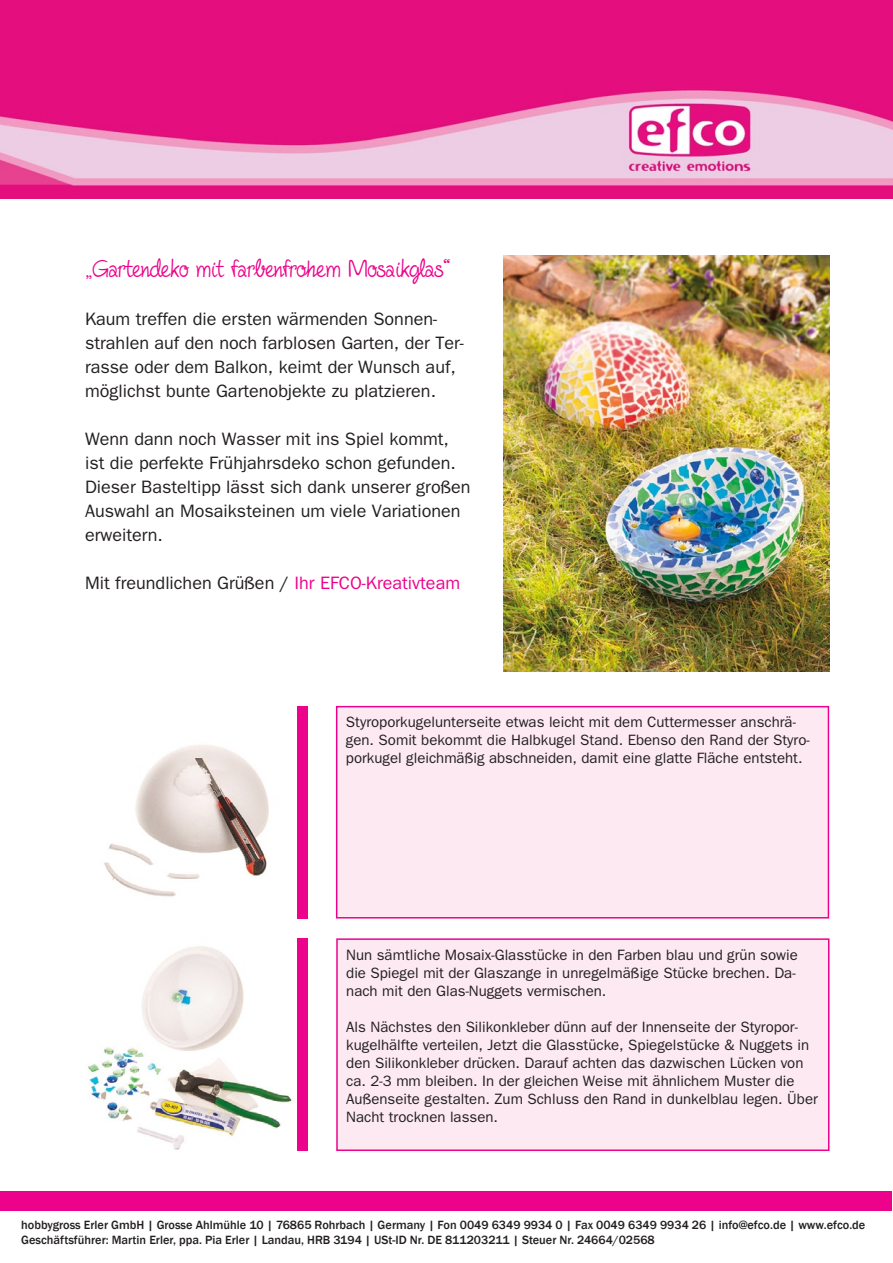
<style>
.page{position:relative;width:893px;height:1263px;background:#fff}
.page>*{position:absolute;margin:0;border:0;box-sizing:border-box;transform-origin:0 0}
.t1{font:27px "Fineliner Script";color:#ed028c}
.t2{font:18px/24px "Franklin Gothic";color:#231f20}
.t3{font:15px/18px "Franklin Gothic";color:#231f20}
.t4{font:500 12.3px "Franklin Gothic";color:#231f20}
.s1{color:#ed028c}
</style>
<div class="page">
<img style="left:0;top:0;width:893px;height:199px">
<div style="left:0;top:1191px;width:891px;height:19px;background:#ed028c"></div>
<img style="left:503px;top:255px;width:326px;height:417px">
<img style="left:88px;top:946px;width:204px;height:204px">
<div style="left:297px;top:938px;width:11px;height:213px;background:#ed028c"></div>
<div style="left:337px;top:939px;width:492px;height:211px;background:#fce9f1"></div>
<div style="left:336px;top:938px;width:493px;height:213px;border:2px solid #ed028c"></div>
<img style="left:104px;top:745px;width:165px;height:152px">
<div style="left:297px;top:706px;width:11px;height:212px;background:#ed028c"></div>
<div style="left:337px;top:707px;width:491px;height:211px;background:#fce9f1"></div>
<div style="left:336px;top:706px;width:493px;height:212px;border:2px solid #ed028c"></div>
<p class="t1" style="left:85px;top:254px;width:367px">„Gartendeko mit farbenfrohem Mosaikglas“</p>
<p class="t2" style="left:85px;top:307px;width:380px">Kaum treffen die ersten wärmenden Sonnen&shy;strahlen auf den noch farblosen Garten, der Ter&shy;rasse oder dem Balkon, keimt der Wunsch auf, möglichst bunte Gartenobjekte zu platzieren.</p>
<p class="t2" style="left:85px;top:427px;width:387px">Wenn dann noch Wasser mit ins Spiel kommt, ist die perfekte Frühjahrsdeko schon gefunden.<br>Dieser Basteltipp lässt sich dank unserer großen Auswahl an Mosaiksteinen um viele Variationen erweitern.</p>
<p class="t2" style="left:85px;top:571px;width:377px">Mit freundlichen Grüßen / <span class="s1">Ihr EFCO-Kreativteam</span></p>
<p class="t3" style="left:346px;top:713px;width:465px">Styroporkugelunterseite etwas leicht mit dem Cuttermesser anschrä&shy;gen. Somit bekommt die Halbkugel Stand. Ebenso den Rand der Styro&shy;porkugel gleichmäßig abschneiden, damit eine glatte Fläche entsteht.</p>
<p class="t3" style="left:346px;top:946px;width:453px">Nun sämtliche Mosaix-Glasstücke in den Farben blau und grün sowie die Spiegel mit der Glaszange in unregelmäßige Stücke brechen. Da&shy;nach mit den Glas-Nuggets vermischen.</p>
<p class="t3" style="left:346px;top:1018px;width:473px">Als Nächstes den Silikonkleber dünn auf der Innenseite der Styropor&shy;kugelhälfte verteilen, Jetzt die Glasstücke, Spiegelstücke &amp; Nuggets in den Silikonkleber drücken. Darauf achten das dazwischen Lücken von ca. 2-3 mm bleiben. In der gleichen Weise mit ähnlichem Muster die Außenseite gestalten. Zum Schluss den Rand in dunkelblau legen. Über Nacht trocknen lassen.</p>
<p class="t4" style="left:21px;top:1217px;width:846px">hobbygross Erler GmbH | Grosse Ahlmühle 10 | 76865 Rohrbach | Germany | Fon 0049 6349 9934 0 | Fax 0049 6349 9934 26 | info@efco.de | www.efco.de</p>
<p class="t4" style="left:21px;top:1232px;width:635px">Geschäftsführer: Martin Erler, ppa. Pia Erler | Landau, HRB 3194 | USt-ID Nr. DE 811203211 | Steuer Nr. 24664/02568</p>
</div>
